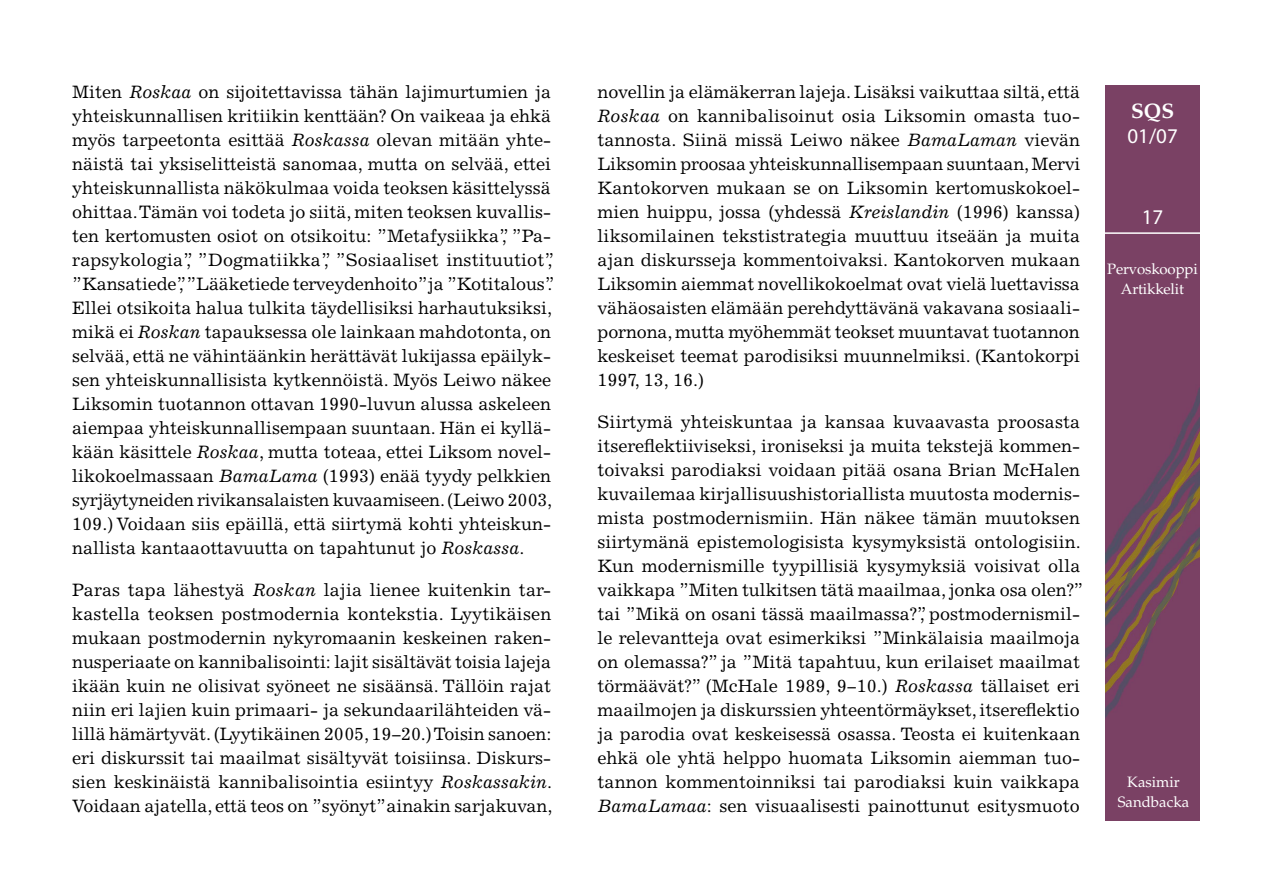
<style>
.page{position:relative;width:1263px;height:893px;background:#fff}
.page>*{position:absolute;margin:0;border:0;box-sizing:border-box;transform-origin:0 0}
.t1{font:21px "Myriad Pro";color:#fff}
.t2{font:700 21px "Palatino LT Std";color:#fff}
.tekstivartalo{font:18px/24px "Excelsior LT Std";color:#000;text-align:justify}
.t3{font:15px/19.8px "Palatino LT Std";letter-spacing:-.01em;color:#fff;text-align:center}
.s1{font-style:italic}
</style>
<div class="page">
<img style="left:1106px;top:85px;width:93px;height:736px">
<hr style="left:1101px;top:232px;width:103px;height:2px;background:#fff">
<p class="tekstivartalo" style="left:72px;top:80px;width:484px;text-align:left">Miten <span class="s1">Roskaa</span> on sijoitettavissa tähän lajimurtumien ja yhteiskunnallisen kritiikin kenttään? On vaikeaa ja ehkä myös tarpeetonta esittää <span class="s1">Roskassa</span> olevan mitään yhte&shy;näistä tai yksiselitteistä sanomaa, mutta on selvää, ettei yhteiskunnallista näkökulmaa voida teoksen käsittelyssä ohittaa. Tämän voi todeta jo siitä, miten teoksen kuvallis&shy;ten kertomusten osiot on otsikoitu: ”Metafysiikka”, ”Pa&shy;rapsykologia”, ”Dogmatiikka”, ”Sosiaaliset instituutiot”, ”Kansatiede”, ”Lääketiede terveydenhoito” ja ”Kotitalous”.<br>Ellei otsikoita halua tulkita täydellisiksi harhautuksiksi, mikä ei <span class="s1">Roskan</span> tapauksessa ole lainkaan mahdotonta, on selvää, että ne vähintäänkin herättävät lukijassa epäilyk&shy;sen yhteiskunnallisista kytkennöistä. Myös Leiwo näkee Liksomin tuotannon ottavan 1990-luvun alussa askeleen aiempaa yhteiskunnallisempaan suuntaan. Hän ei kyllä&shy;kään käsittele <span class="s1">Roskaa</span>, mutta toteaa, ettei Liksom novel&shy;likokoelmassaan <span class="s1">BamaLama</span> (1993) enää tyydy pelkkien syrjäytyneiden rivikansalaisten kuvaamiseen. (Leiwo 2003, 109.) Voidaan siis epäillä, että siirtymä kohti yhteiskun&shy;nallista kantaaottavuutta on tapahtunut jo <span class="s1">Roskassa</span>.</p>
<p class="tekstivartalo" style="left:72px;top:578px;width:482px">Paras tapa lähestyä <span class="s1">Roskan</span> lajia lienee kuitenkin tar&shy;kastella teoksen postmodernia kontekstia. Lyytikäisen mukaan postmodernin nykyromaanin keskeinen raken&shy;nusperiaate on kannibalisointi: lajit sisältävät toisia lajeja ikään kuin ne olisivat syöneet ne sisäänsä. Tällöin rajat niin eri lajien kuin primaari- ja sekundaarilähteiden vä&shy;lillä hämärtyvät. (Lyytikäinen 2005, 19−20.) Toisin sanoen: eri diskurssit tai maailmat sisältyvät toisiinsa. Diskurs&shy;sien keskinäistä kannibalisointia esiintyy <span class="s1">Roskassakin</span>.<br>Voidaan ajatella, että teos on ”syönyt” ainakin sarjakuvan,</p>
<p class="tekstivartalo" style="left:597px;top:80px;width:484px">novellin ja elämäkerran lajeja. Lisäksi vaikuttaa siltä, että <span class="s1">Roskaa</span> on kannibalisoinut osia Liksomin omasta tuo&shy;tannosta. Siinä missä Leiwo näkee <span class="s1">BamaLaman</span> vievän Liksomin proosaa yhteiskunnallisempaan suuntaan, Mervi Kantokorven mukaan se on Liksomin kertomuskokoel&shy;mien huippu, jossa (yhdessä <span class="s1">Kreislandin</span> (1996) kanssa) liksomilainen tekstistrategia muuttuu itseään ja muita ajan diskursseja kommentoivaksi. Kantokorven mukaan Liksomin aiemmat novellikokoelmat ovat vielä luettavissa vähäosaisten elämään perehdyttävänä vakavana sosiaali&shy;pornona, mutta myöhemmät teokset muuntavat tuotannon keskeiset teemat parodisiksi muunnelmiksi. (Kantokorpi 1997, 13, 16.)</p>
<p class="tekstivartalo" style="left:597px;top:410px;width:488px;text-align:left">Siirtymä yhteiskuntaa ja kansaa kuvaavasta proosasta itsereflektiiviseksi, ironiseksi ja muita tekstejä kommen&shy;toivaksi parodiaksi voidaan pitää osana Brian McHalen kuvailemaa kirjallisuushistoriallista muutosta modernis&shy;mista postmodernismiin. Hän näkee tämän muutoksen siirtymänä epistemologisista kysymyksistä ontologisiin.<br>Kun modernismille tyypillisiä kysymyksiä voisivat olla vaikkapa ”Miten tulkitsen tätä maailmaa, jonka osa olen?” tai ”Mikä on osani tässä maailmassa?”, postmodernismil&shy;le relevantteja ovat esimerkiksi ”Minkälaisia maailmoja on olemassa?” ja ”Mitä tapahtuu, kun erilaiset maailmat törmäävät?” (McHale 1989, 9−10.) <span class="s1">Roskassa</span> tällaiset eri maailmojen ja diskurssien yhteentörmäykset, itsereflektio ja parodia ovat keskeisessä osassa. Teosta ei kuitenkaan ehkä ole yhtä helppo huomata Liksomin aiemman tuo&shy;tannon kommentoinniksi tai parodiaksi kuin vaikkapa <span class="s1">BamaLamaa</span>: sen visuaalisesti painottunut esitysmuoto</p>
<p class="t2" style="left:1131px;top:99px;width:45px">SQS</p>
<p class="t1" style="left:1127px;top:123px;width:52px">01/07</p>
<p class="t1" style="left:1142px;top:204px;width:23px">17</p>
<p class="t3" style="left:1107px;top:259px;width:92px">Pervoskooppi<br>Artikkelit</p>
<p class="t3" style="left:1118px;top:772px;width:73px">Kasimir<br>Sandbacka</p>
</div>
